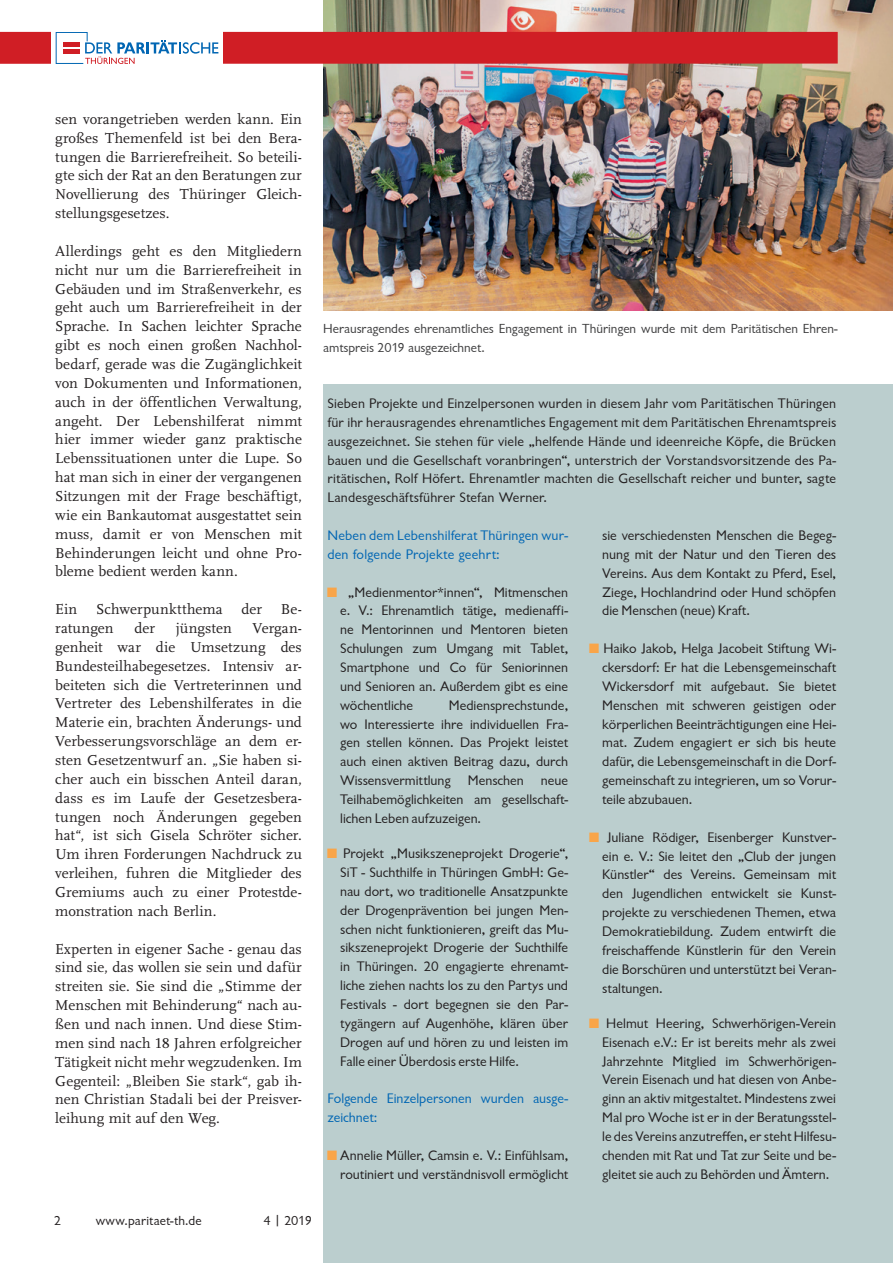
<style>
.page{position:relative;width:893px;height:1263px;background:#fff}
.page>*{position:absolute;margin:0;border:0;box-sizing:border-box;transform-origin:0 0}
.Copy{font:15px/18.9px "Scala LF";letter-spacing:.005em;color:#231f20;text-align:justify}
.Copy-2{font:14.25px/18.9px "Chantilly";color:#231f20;text-align:justify}
.Copy-3{font:14.25px/18.9px "Chantilly";letter-spacing:.005em;color:#0166b3}
.Antwort{font:13.5px/18.9px "Chantilly";color:#3e3e3f}
.t1{font:13.5px "Chantilly";letter-spacing:.015em;color:#231f20}
.s1{font-size:13.95px;color:#f9a549}
</style>
<div class="page">
<img style="left:323px;top:0;width:570px;height:310px">
<div style="left:0;top:32px;width:838px;height:32px;background:#d01e25"></div>
<div style="left:51px;top:27px;width:172px;height:42px;background:#fff"></div>
<svg style="left:55px;top:32px;width:164px;height:32px"></svg>
<div style="left:323px;top:384px;width:570px;height:879px;background:#bbcece"></div>
<p class="Copy" style="left:55px;top:110px;width:248px">sen vorangetrieben werden kann. Ein großes Themenfeld ist bei den Bera&shy;tungen die Barrierefreiheit. So beteili&shy;gte sich der Rat an den Beratungen zur Novellierung des Thüringer Gleich&shy;stellungsgesetzes.</p>
<p class="Copy" style="left:55px;top:242px;width:248px">Allerdings geht es den Mitgliedern nicht nur um die Barrierefreiheit in Gebäuden und im Straßenverkehr, es geht auch um Barrierefreiheit in der Sprache. In Sachen leichter Sprache gibt es noch einen großen Nachhol&shy;bedarf, gerade was die Zugänglichkeit von Dokumenten und Informationen, auch in der öffentlichen Verwaltung, angeht. Der Lebenshilferat nimmt hier immer wieder ganz praktische Lebenssituationen unter die Lupe. So hat man sich in einer der vergangenen Sitzungen mit der Frage beschäftigt, wie ein Bankautomat ausgestattet sein muss, damit er von Menschen mit Behinderungen leicht und ohne Pro&shy;bleme bedient werden kann.</p>
<p class="Copy" style="left:55px;top:600px;width:23px">Ein</p>
<p class="Copy" style="left:96px;top:600px;width:128px">Schwerpunktthema</p>
<p class="Copy" style="left:242px;top:600px;width:22px">der</p>
<p class="Copy" style="left:281px;top:600px;width:22px">Be-</p>
<p class="Copy" style="left:55px;top:619px;width:60px">ratungen</p>
<p class="Copy" style="left:134px;top:619px;width:22px">der</p>
<p class="Copy" style="left:176px;top:619px;width:57px">jüngsten</p>
<p class="Copy" style="left:55px;top:619px;width:248px;text-indent:197px">Vergan&shy;genheit war die Umsetzung des Bundesteilhabegesetzes. Intensiv ar&shy;beiteten sich die Vertreterinnen und Vertreter des Lebenshilferates in die Materie ein, brachten Änderungs- und Verbesserungsvorschläge an dem er&shy;sten Gesetzentwurf an. „Sie haben si&shy;cher auch ein bisschen Anteil daran, dass es im Laufe der Gesetzesbera&shy;tungen noch Änderungen gegeben hat“, ist sich Gisela Schröter sicher.<br>Um ihren Forderungen Nachdruck zu verleihen, fuhren die Mitglieder des Gremiums auch zu einer Protestde&shy;monstration nach Berlin.</p>
<p class="Copy" style="left:55px;top:939px;width:248px">Experten in eigener Sache - genau das sind sie, das wollen sie sein und dafür streiten sie. Sie sind die „Stimme der Menschen mit Behinderung“ nach au&shy;ßen und nach innen. Und diese Stim&shy;men sind nach 18 Jahren erfolgreicher Tätigkeit nicht mehr wegzudenken. Im Gegenteil: „Bleiben Sie stark“, gab ih&shy;nen Christian Stadali bei der Preisver&shy;leihung mit auf den Weg.</p>
<p class="Antwort" style="left:323px;top:320px;width:516px">Herausragendes ehrenamtliches Engagement in Thüringen wurde mit dem Paritätischen Ehren&shy;amtspreis 2019 ausgezeichnet.</p>
<p class="Copy-2" style="left:327px;top:394px;width:510px">Sieben Projekte und Einzelpersonen wurden in diesem Jahr vom Paritätischen Thüringen für ihr herausragendes ehrenamtliches Engagement mit dem Paritätischen Ehrenamtspreis ausgezeichnet. Sie stehen für viele „helfende Hände und ideenreiche Köpfe, die Brücken bauen und die Gesellschaft voranbringen“, unterstrich der Vorstandsvorsitzende des Pa&shy;ritätischen, Rolf Höfert. Ehrenamtler machten die Gesellschaft reicher und bunter, sagte Landesgeschäftsführer Stefan Werner.</p>
<p class="Copy-3" style="left:327px;top:526px;width:242px">Neben dem Lebenshilferat Thüringen wur&shy;den folgende Projekte geehrt:</p>
<p class="Copy-2" style="left:340px;top:583px;width:230px;text-indent:-13px"><span class="s1">■</span> „Medienmentor*innen“, Mitmenschen e. V.: Ehrenamtlich tätige, medienaffi&shy;ne Mentorinnen und Mentoren bieten Schulungen zum Umgang mit Tablet, Smartphone und Co für Seniorinnen und Senioren an. Außerdem gibt es eine wöchentliche</p>
<p class="Copy-2" style="left:340px;top:696px;width:230px;text-indent:109px">Mediensprechstunde, wo Interessierte ihre individuellen Fra&shy;gen stellen können. Das Projekt leistet auch einen aktiven Beitrag dazu, durch Wissensvermittlung Menschen neue Teilhabemöglichkeiten am gesellschaft&shy;lichen Leben aufzuzeigen.</p>
<p class="Copy-2" style="left:340px;top:844px;width:230px;text-indent:-13px"><span class="s1">■</span> Projekt „Musikszeneprojekt Drogerie“, SiT - Suchthilfe in Thüringen GmbH: Ge&shy;nau dort, wo traditionelle Ansatzpunkte der Drogenprävention bei jungen Men&shy;schen nicht funktionieren, greift das Mu&shy;sikszeneprojekt Drogerie der Suchthilfe in Thüringen. 20 engagierte ehrenamt&shy;liche ziehen nachts los zu den Partys und Festivals - dort begegnen sie den Par&shy;tygängern auf Augenhöhe, klären über Drogen auf und hören zu und leisten im Falle einer Überdosis erste Hilfe.</p>
<p class="Copy-3" style="left:327px;top:1089px;width:242px">Folgende Einzelpersonen wurden ausge&shy;zeichnet:</p>
<p class="Copy-2" style="left:327px;top:1146px;width:242px;text-align:right"><span class="s1">■</span> Annelie Müller, Camsin e. V.: Einfühlsam, routiniert und verständnisvoll ermöglicht</p>
<p class="Copy-2" style="left:602px;top:526px;width:235px">sie verschiedensten Menschen die Begeg&shy;nung mit der Natur und den Tieren des Vereins. Aus dem Kontakt zu Pferd, Esel, Ziege, Hochlandrind oder Hund schöpfen die Menschen (neue) Kraft.</p>
<p class="Copy-2" style="left:602px;top:639px;width:235px;text-indent:-13px"><span class="s1">■</span> Haiko Jakob, Helga Jacobeit Stiftung Wi&shy;ckersdorf: Er hat die Lebensgemeinschaft Wickersdorf mit aufgebaut. Sie bietet Menschen mit schweren geistigen oder körperlichen Beeinträchtigungen eine Hei&shy;mat. Zudem engagiert er sich bis heute dafür, die Lebensgemeinschaft in die Dorf&shy;gemeinschaft zu integrieren, um so Vorur&shy;teile abzubauen.</p>
<p class="Copy-2" style="left:602px;top:828px;width:235px;text-indent:-13px"><span class="s1">■</span> Juliane Rödiger, Eisenberger Kunstver&shy;ein e. V.: Sie leitet den „Club der jungen Künstler“ des Vereins. Gemeinsam mit den Jugendlichen entwickelt sie Kunst&shy;projekte zu verschiedenen Themen, etwa Demokratiebildung. Zudem entwirft die freischaffende Künstlerin für den Verein die Borschüren und unterstützt bei Veran&shy;staltungen.</p>
<p class="Copy-2" style="left:602px;top:1014px;width:235px;text-indent:-13px"><span class="s1">■</span> Helmut Heering, Schwerhörigen-Verein Eisenach e.V.: Er ist bereits mehr als zwei Jahrzehnte Mitglied im Schwerhörigen-Verein Eisenach und hat diesen von Anbe&shy;ginn an aktiv mitgestaltet. Mindestens zwei Mal pro Woche ist er in der Beratungsstel&shy;le des Vereins anzutreffen, er steht Hilfesu&shy;chenden mit Rat und Tat zur Seite und be&shy;gleitet sie auch zu Behörden und Ämtern.</p>
<p class="t1" style="left:54px;top:1213px;width:9px">2</p>
<p class="t1" style="left:96px;top:1213px;width:108px">www.paritaet-th.de</p>
<p class="t1" style="left:264px;top:1213px;width:50px">4 | 2019</p>
</div>
